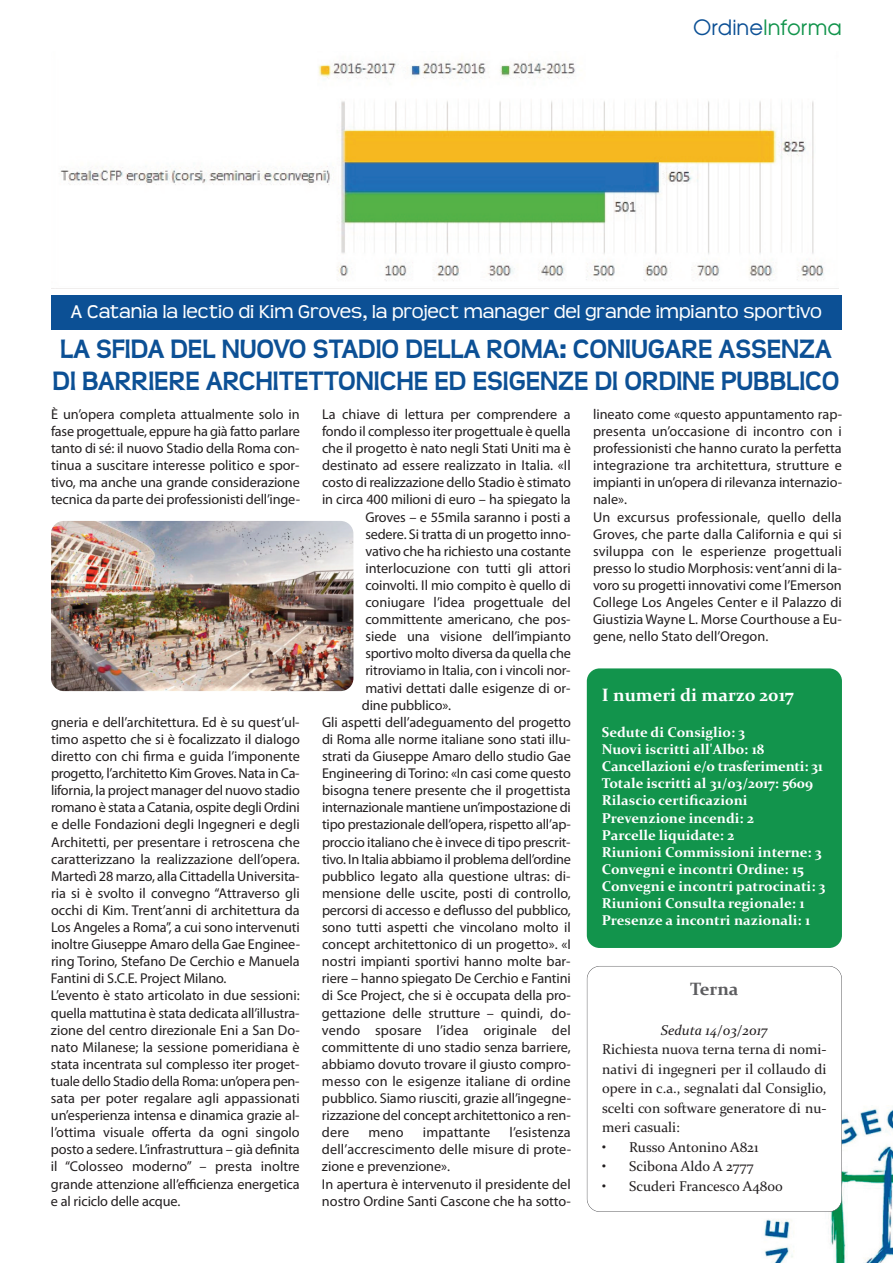
<style>
.page{position:relative;width:893px;height:1263px;background:#fff}
.page>*{position:absolute;margin:0;border:0;box-sizing:border-box;transform-origin:0 0}
.t1{font:700 27px/32.4px "Teen";letter-spacing:-.005em;color:#0c5095}
.t2{font:21px "Avian";color:#12944c}
.t3{font:19.5px "Teen";color:#fff}
.t4{font:700 18px "Constantia";color:#fff}
.t5{font:700 18px "Constantia";color:#5c5c5f}
.t6{font:14.25px/17.1px "Myriad Pro";letter-spacing:-.005em;color:#231f20}
.t7{font:700 14.25px/17.1px "Constantia";color:#fff}
.t8{font:14.25px/19.5px "Constantia";color:#231f20;text-align:justify}
.t9{font:italic 14.25px "Constantia";color:#231f20}
.s1{color:#0c5095}
</style>
<div class="page">
<img style="left:764px;top:1109px;width:129px;height:154px">
<img style="left:51px;top:60px;width:787px;height:229px">
<div style="left:51px;top:296px;width:791px;height:34px;background:#0c5095"></div>
<img style="left:51px;top:521px;width:302px;height:170px;border-radius:13px">
<div style="left:587px;top:668px;width:255px;height:280px;background:#12944c;border-radius:13px"></div>
<div style="left:587px;top:966px;width:255px;height:245px;background:#fff;border-radius:13px"></div>
<div style="left:587px;top:966px;width:255px;height:246px;border:1px solid #5c5c5f;border-radius:13px"></div>
<h2 class="t2" style="left:693px;top:15px;width:150px"><span class="s1">Ordine</span>Informa</h2>
<h3 class="t3" style="left:71px;top:300px;width:752px">A Catania la lectio di Kim Groves, la project manager del grande impianto sportivo</h3>
<h1 class="t1" style="left:53px;top:333px;width:788px">LA SFIDA DEL NUOVO STADIO DELLA ROMA: CONIUGARE ASSENZA<br>DI BARRIERE ARCHITETTONICHE ED ESIGENZE DI ORDINE PUBBLICO</h1>
<p class="t6" style="left:51px;top:407px;width:251px;text-align:justify">È un’opera completa attualmente solo in fase progettuale, eppure ha già fatto parlare tanto di sé: il nuovo Stadio della Roma con&shy;tinua a suscitare interesse politico e spor&shy;tivo, ma anche una grande considerazione tecnica da parte dei professionisti dell’inge-</p>
<p class="t6" style="left:322px;top:407px;width:250px">La chiave di lettura per comprendere a</p>
<p class="t6" style="left:322px;top:424px;width:250px">fondo il complesso iter progettuale è quella</p>
<p class="t6" style="left:322px;top:441px;width:250px">che il progetto è nato negli Stati Uniti ma è</p>
<p class="t6" style="left:322px;top:458px;width:250px">destinato ad essere realizzato in Italia. «Il</p>
<p class="t6" style="left:322px;top:475px;width:250px">costo di realizzazione dello Stadio è stimato</p>
<p class="t6" style="left:322px;top:492px;width:250px">in circa 400 milioni di euro – ha spiegato la</p>
<p class="t6" style="left:365px;top:509px;width:207px">Groves – e 55mila saranno i posti a</p>
<p class="t6" style="left:365px;top:526px;width:207px">sedere. Si tratta di un progetto inno-</p>
<p class="t6" style="left:365px;top:543px;width:207px">vativo che ha richiesto una costante</p>
<p class="t6" style="left:365px;top:561px;width:207px">interlocuzione con tutti gli attori</p>
<p class="t6" style="left:365px;top:578px;width:207px">coinvolti. Il mio compito è quello di</p>
<p class="t6" style="left:365px;top:595px;width:207px">coniugare l’idea progettuale del</p>
<p class="t6" style="left:365px;top:612px;width:207px">committente americano, che pos-</p>
<p class="t6" style="left:365px;top:629px;width:207px">siede una visione dell’impianto</p>
<p class="t6" style="left:365px;top:646px;width:207px">sportivo molto diversa da quella che</p>
<p class="t6" style="left:365px;top:663px;width:207px">ritroviamo in Italia, con i vincoli nor-</p>
<p class="t6" style="left:365px;top:680px;width:207px">mativi dettati dalle esigenze di or-</p>
<p class="t6" style="left:362px;top:697px;width:91px">dine pubblico».</p>
<p class="t6" style="left:322px;top:714px;width:250px">Gli aspetti dell’adeguamento del progetto</p>
<p class="t6" style="left:322px;top:732px;width:250px">di Roma alle norme italiane sono stati illu-</p>
<p class="t6" style="left:322px;top:749px;width:250px">strati da Giuseppe Amaro dello studio Gae</p>
<p class="t6" style="left:322px;top:766px;width:250px">Engineering di Torino: «In casi come questo</p>
<p class="t6" style="left:322px;top:783px;width:250px">bisogna tenere presente che il progettista</p>
<p class="t6" style="left:322px;top:800px;width:250px">internazionale mantiene un’impostazione di</p>
<p class="t6" style="left:322px;top:817px;width:250px">tipo prestazionale dell’opera, rispetto all’ap-</p>
<p class="t6" style="left:322px;top:834px;width:250px">proccio italiano che è invece di tipo prescrit-</p>
<p class="t6" style="left:322px;top:851px;width:250px">tivo. In Italia abbiamo il problema dell’ordine</p>
<p class="t6" style="left:322px;top:868px;width:250px">pubblico legato alla questione ultras: di-</p>
<p class="t6" style="left:322px;top:885px;width:250px">mensione delle uscite, posti di controllo,</p>
<p class="t6" style="left:322px;top:903px;width:250px">percorsi di accesso e deflusso del pubblico,</p>
<p class="t6" style="left:322px;top:920px;width:250px">sono tutti aspetti che vincolano molto il</p>
<p class="t6" style="left:322px;top:937px;width:250px">concept architettonico di un progetto». «I</p>
<p class="t6" style="left:322px;top:954px;width:250px">nostri impianti sportivi hanno molte bar-</p>
<p class="t6" style="left:322px;top:971px;width:250px">riere – hanno spiegato De Cerchio e Fantini</p>
<p class="t6" style="left:322px;top:988px;width:250px">di Sce Project, che si è occupata della pro-</p>
<p class="t6" style="left:322px;top:1005px;width:250px">gettazione delle strutture – quindi, do-</p>
<p class="t6" style="left:322px;top:1022px;width:250px">vendo sposare l’idea originale del</p>
<p class="t6" style="left:322px;top:1039px;width:250px">committente di uno stadio senza barriere,</p>
<p class="t6" style="left:322px;top:1056px;width:251px">abbiamo dovuto trovare il giusto compro-</p>
<p class="t6" style="left:322px;top:1074px;width:250px">messo con le esigenze italiane di ordine</p>
<p class="t6" style="left:322px;top:1091px;width:251px">pubblico. Siamo riusciti, grazie all’ingegne-</p>
<p class="t6" style="left:322px;top:1108px;width:250px">rizzazione del concept architettonico a ren-</p>
<p class="t6" style="left:322px;top:1125px;width:29px">dere</p>
<p class="t6" style="left:368px;top:1125px;width:37px">meno</p>
<p class="t6" style="left:423px;top:1125px;width:69px">impattante</p>
<p class="t6" style="left:593px;top:407px;width:251px">lineato come «questo appuntamento rap&shy;presenta un’occasione di incontro con i professionisti che hanno curato la perfetta integrazione tra architettura, strutture e impianti in un’opera di rilevanza internazio&shy;nale».<br>Un excursus professionale, quello della Groves, che parte dalla California e qui si sviluppa con le esperienze progettuali presso lo studio Morphosis: vent’anni di la&shy;voro su progetti innovativi come l’Emerson College Los Angeles Center e il Palazzo di Giustizia Wayne L. Morse Courthouse a Eu&shy;gene, nello Stato dell’Oregon.</p>
<p class="t4" style="left:602px;top:684px;width:193px">I numeri di marzo 2017</p>
<p class="t7" style="left:602px;top:724px;width:225px">Sedute di Consiglio: 3<br>Nuovi iscritti all'Albo: 18<br>Cancellazioni e/o trasferimenti: 31<br>Totale iscritti al 31/03/2017: 5609<br>Rilascio certificazioni<br>Prevenzione incendi: 2<br>Parcelle liquidate: 2<br>Riunioni Commissioni interne: 3<br>Convegni e incontri Ordine: 15<br>Convegni e incontri patrocinati: 3<br>Riunioni Consulta regionale: 1<br>Presenze a incontri nazionali: 1</p>
<p class="t6" style="left:51px;top:714px;width:251px">gneria e dell’architettura. Ed è su quest’ul&shy;timo aspetto che si è focalizzato il dialogo diretto con chi firma e guida l’imponente progetto, l’architetto Kim Groves. Nata in Ca&shy;lifornia, la project manager del nuovo stadio romano è stata a Catania, ospite degli Ordini e delle Fondazioni degli Ingegneri e degli Architetti, per presentare i retroscena che caratterizzano la realizzazione dell’opera.<br>Martedì 28 marzo, alla Cittadella Universita&shy;ria si è svolto il convegno “Attraverso gli occhi di Kim. Trent’anni di architettura da Los Angeles a Roma”, a cui sono intervenuti inoltre Giuseppe Amaro della Gae Enginee&shy;ring Torino, Stefano De Cerchio e Manuela Fantini di S.C.E. Project Milano.<br>L’evento è stato articolato in due sessioni: quella mattutina è stata dedicata all’illustra&shy;zione del centro direzionale Eni a San Do&shy;nato Milanese; la sessione pomeridiana è stata incentrata sul complesso iter proget&shy;tuale dello Stadio della Roma: un’opera pen&shy;sata per poter regalare agli appassionati un’esperienza intensa e dinamica grazie al&shy;l’ottima visuale offerta da ogni singolo posto a sedere. L’infrastruttura – già definita il “Colosseo moderno” – presta inoltre grande attenzione all’efficienza energetica e al riciclo delle acque.</p>
<p class="t5" style="left:690px;top:978px;width:50px">Terna</p>
<p class="t9" style="left:661px;top:1022px;width:108px">Seduta 14/03/2017</p>
<p class="t8" style="left:602px;top:1040px;width:226px">Richiesta nuova terna terna di nomi&shy;nativi di ingegneri per il collaudo di opere in c.a., segnalati dal Consiglio, scelti con software generatore di nu&shy;meri casuali:</p>
<p class="t8" style="left:602px;top:1137px;width:158px">• Russo Antonino A821</p>
<p class="t8" style="left:602px;top:1157px;width:153px">• Scibona Aldo A 2777</p>
<p class="t8" style="left:602px;top:1176px;width:182px">• Scuderi Francesco A4800</p>
<p class="t6" style="left:322px;top:1125px;width:251px;text-indent:188px">l’esistenza dell’accrescimento delle misure di prote&shy;zione e prevenzione».<br>In apertura è intervenuto il presidente del nostro Ordine Santi Cascone che ha sotto-</p>
</div>
